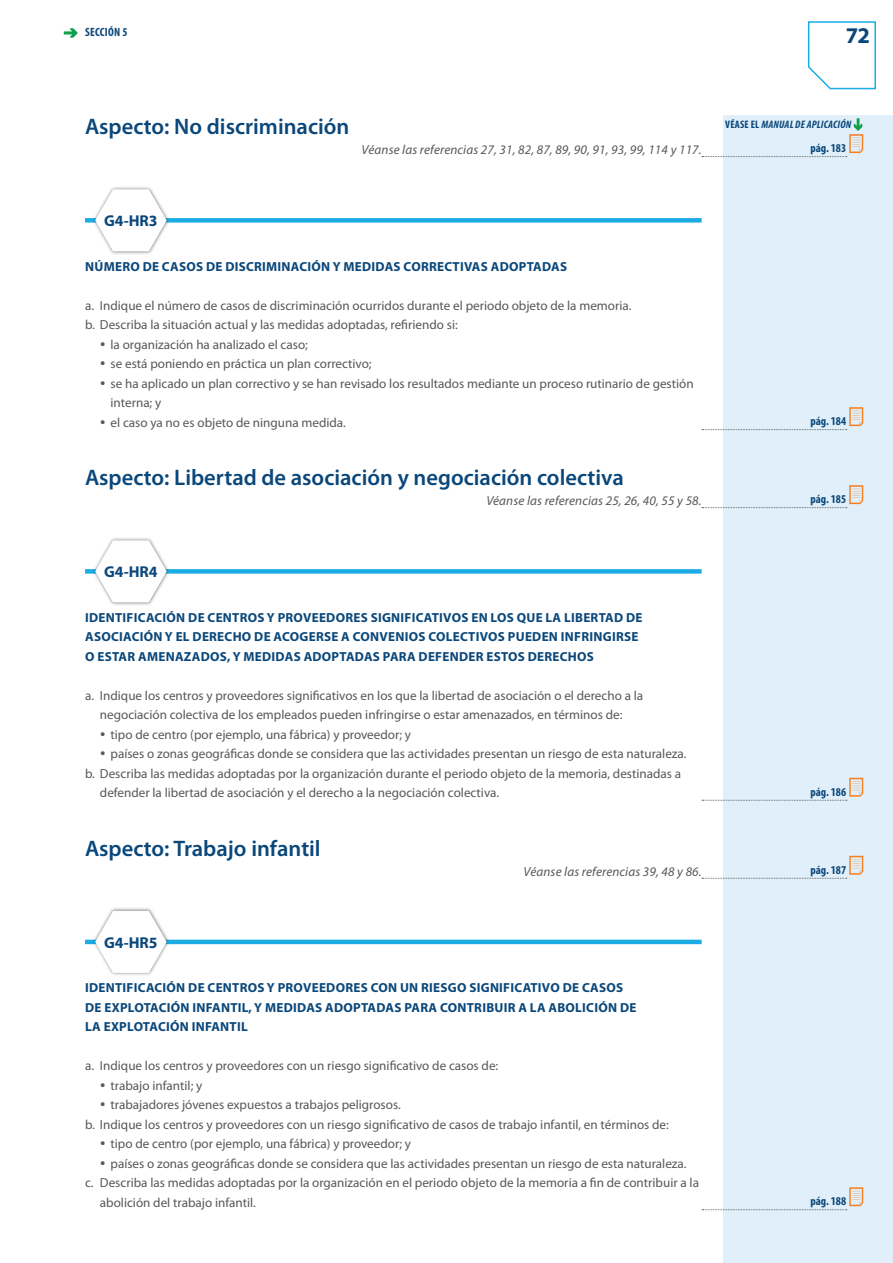
<style>
.page{position:relative;width:893px;height:1263px;background:#fff}
.page>*{position:absolute;margin:0;border:0;box-sizing:border-box;transform-origin:0 0}
._1-heading_2{font:600 22.5px "Myriad Pro";color:#0a477a}
.t1{font:700 22.5px "Myriad Pro";color:#0a477a}
.t2{font:700 15.75px "Myriad Pro";color:#0a477a}
._1-body_copy_column{font:13.2px/19.5px "Myriad Pro";color:#57585a}
._1-title_indicator_s{font:700 13.2px/19.5px "Myriad Pro";letter-spacing:.02em;color:#0a477a}
.Indicator_Refs{font:italic 13.2px "Myriad Pro";letter-spacing:.01em;color:#57585a}
._03-nav_-_top{font:700 condensed 12px "Myriad Pro";color:#0a477a}
._03-nav_-_top-2{font:700 condensed 12px "Myriad Pro";letter-spacing:.02em;color:#0a477a}
._2-margin_heading_no{font:italic 700 condensed 10.8px "Myriad Pro";letter-spacing:.02em;color:#0a477a}
.s1{font-style:normal}
</style>
<div class="page">
<div style="left:723px;top:115px;width:170px;height:1148px;background:#e0eff9"></div>
<svg style="left:807px;top:21px;width:69px;height:69px"></svg>
<svg style="left:64px;top:28px;width:14px;height:10px"></svg>
<div style="left:85px;top:218px;width:617px;height:5px;background:#1bace3"></div>
<div style="left:92px;top:186px;width:78px;height:69px;background:#231f20;opacity:.55"></div>
<svg style="left:95px;top:189px;width:72px;height:62px"></svg>
<svg style="left:702px;top:407px;width:161px;height:23px"></svg>
<svg style="left:702px;top:485px;width:161px;height:23px"></svg>
<div style="left:85px;top:569px;width:617px;height:5px;background:#1bace3"></div>
<div style="left:92px;top:537px;width:78px;height:69px;background:#231f20;opacity:.55"></div>
<svg style="left:95px;top:540px;width:72px;height:62px"></svg>
<svg style="left:702px;top:778px;width:161px;height:23px"></svg>
<svg style="left:702px;top:856px;width:161px;height:23px"></svg>
<hr style="left:85px;top:940px;width:617px;height:4px;background:#1bace3">
<div style="left:92px;top:907px;width:78px;height:70px;background:#231f20;opacity:.55"></div>
<svg style="left:95px;top:911px;width:72px;height:62px"></svg>
<svg style="left:702px;top:1187px;width:161px;height:23px"></svg>
<svg style="left:702px;top:118px;width:161px;height:39px"></svg>
<p class="_03-nav_-_top-2" style="left:85px;top:26px;width:44px">SECCIÓN 5</p>
<h1 class="t1" style="left:846px;top:23px;width:26px">72</h1>
<p class="_1-heading_2" style="left:85px;top:114px;width:266px">Aspecto: No discriminación</p>
<p class="_2-margin_heading_no" style="left:725px;top:118px;width:128px"><span class="s1">VÉASE EL</span> MANUAL DE APLICACIÓN</p>
<p class="Indicator_Refs" style="left:362px;top:141px;width:341px">Véanse las referencias 27, 31, 82, 87, 89, 90, 91, 93, 99, 114 y 117.</p>
<p class="_03-nav_-_top" style="left:810px;top:141px;width:37px">pág. 183</p>
<p class="t2" style="left:104px;top:212px;width:55px">G4-HR3</p>
<p class="_1-title_indicator_s" style="left:85px;top:257px;width:484px">NÚMERO DE CASOS DE DISCRIMINACIÓN Y MEDIDAS CORRECTIVAS ADOPTADAS</p>
<p class="_1-body_copy_column" style="left:85px;top:296px;width:548px">a. Indique el número de casos de discriminación ocurridos durante el periodo objeto de la memoria.</p>
<p class="_1-body_copy_column" style="left:85px;top:315px;width:374px">b. Describa la situación actual y las medidas adoptadas, refiriendo si:</p>
<p class="_1-body_copy_column" style="left:100px;top:335px;width:210px">• la organización ha analizado el caso;</p>
<p class="_1-body_copy_column" style="left:100px;top:354px;width:273px">• se está poniendo en práctica un plan correctivo;</p>
<p class="_1-body_copy_column" style="left:111px;top:374px;width:585px;text-indent:-11px">• se ha aplicado un plan correctivo y se han revisado los resultados mediante un proceso rutinario de gestión interna; y</p>
<p class="_1-body_copy_column" style="left:100px;top:413px;width:248px">• el caso ya no es objeto de ninguna medida.</p>
<p class="_03-nav_-_top" style="left:810px;top:414px;width:37px">pág. 184</p>
<p class="_1-heading_2" style="left:85px;top:465px;width:540px">Aspecto: Libertad de asociación y negociación colectiva</p>
<p class="Indicator_Refs" style="left:486px;top:492px;width:217px">Véanse las referencias 25, 26, 40, 55 y 58.</p>
<p class="_03-nav_-_top" style="left:810px;top:492px;width:37px">pág. 185</p>
<p class="t2" style="left:104px;top:563px;width:55px">G4-HR4</p>
<p class="_1-title_indicator_s" style="left:85px;top:608px;width:559px">IDENTIFICACIÓN DE CENTROS Y PROVEEDORES SIGNIFICATIVOS EN LOS QUE LA LIBERTAD DE<br>ASOCIACIÓN Y EL DERECHO DE ACOGERSE A CONVENIOS COLECTIVOS PUEDEN INFRINGIRSE<br>O ESTAR AMENAZADOS, Y MEDIDAS ADOPTADAS PARA DEFENDER ESTOS DERECHOS</p>
<p class="_1-body_copy_column" style="left:85px;top:686px;width:560px;text-align:center">a. Indique los centros y proveedores significativos en los que la libertad de asociación o el derecho a la negociación colectiva de los empleados pueden infringirse o estar amenazados, en términos de:</p>
<p class="_1-body_copy_column" style="left:100px;top:725px;width:313px">• tipo de centro (por ejemplo, una fábrica) y proveedor; y</p>
<p class="_1-body_copy_column" style="left:100px;top:744px;width:588px">• países o zonas geográficas donde se considera que las actividades presentan un riesgo de esta naturaleza.</p>
<p class="_1-body_copy_column" style="left:100px;top:764px;width:583px;text-indent:-15px">b. Describa las medidas adoptadas por la organización durante el periodo objeto de la memoria, destinadas a defender la libertad de asociación y el derecho a la negociación colectiva.</p>
<p class="_1-heading_2" style="left:85px;top:836px;width:237px">Aspecto: Trabajo infantil</p>
<p class="_03-nav_-_top" style="left:810px;top:785px;width:37px">pág. 186</p>
<p class="Indicator_Refs" style="left:524px;top:863px;width:180px">Véanse las referencias 39, 48 y 86.</p>
<p class="_03-nav_-_top" style="left:810px;top:863px;width:37px">pág. 187</p>
<p class="t2" style="left:104px;top:934px;width:55px">G4-HR5</p>
<p class="_1-title_indicator_s" style="left:85px;top:978px;width:553px">IDENTIFICACIÓN DE CENTROS Y PROVEEDORES CON UN RIESGO SIGNIFICATIVO DE CASOS<br>DE EXPLOTACIÓN INFANTIL, Y MEDIDAS ADOPTADAS PARA CONTRIBUIR A LA ABOLICIÓN DE<br>LA EXPLOTACIÓN INFANTIL</p>
<p class="_1-body_copy_column" style="left:85px;top:1056px;width:415px">a. Indique los centros y proveedores con un riesgo significativo de casos de:</p>
<p class="_1-body_copy_column" style="left:100px;top:1076px;width:104px">• trabajo infantil; y</p>
<p class="_1-body_copy_column" style="left:100px;top:1095px;width:302px">• trabajadores jóvenes expuestos a trabajos peligrosos.</p>
<p class="_1-body_copy_column" style="left:85px;top:1115px;width:585px">b. Indique los centros y proveedores con un riesgo significativo de casos de trabajo infantil, en términos de:</p>
<p class="_1-body_copy_column" style="left:100px;top:1134px;width:313px">• tipo de centro (por ejemplo, una fábrica) y proveedor; y</p>
<p class="_1-body_copy_column" style="left:100px;top:1154px;width:588px">• países o zonas geográficas donde se considera que las actividades presentan un riesgo de esta naturaleza.</p>
<p class="_1-body_copy_column" style="left:100px;top:1173px;width:601px;text-indent:-15px">c. Describa las medidas adoptadas por la organización en el periodo objeto de la memoria a fin de contribuir a la abolición del trabajo infantil.</p>
<p class="_03-nav_-_top" style="left:810px;top:1194px;width:37px">pág. 188</p>
</div>
